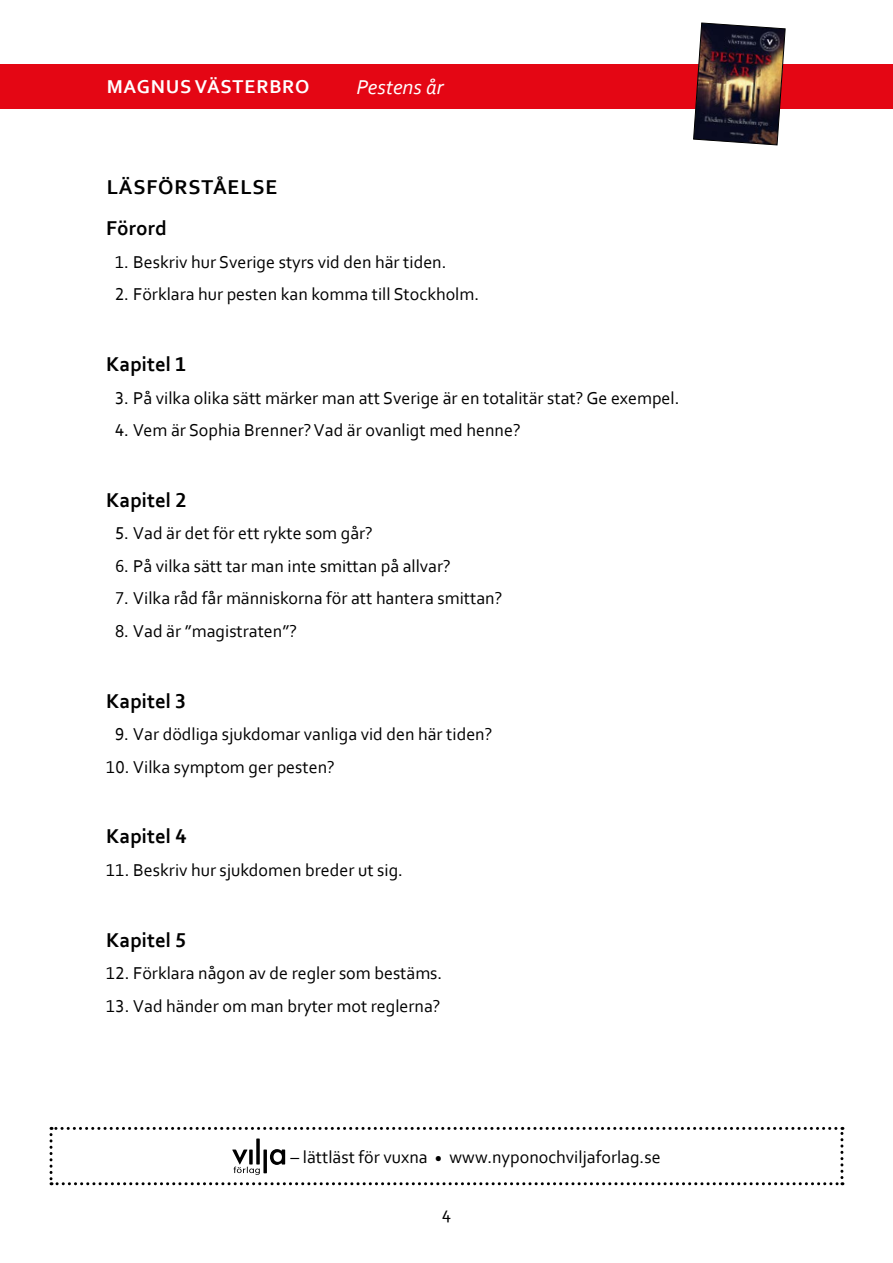
<style>
.page{position:relative;width:893px;height:1263px;background:#fff}
.page>*{position:absolute;margin:0;border:0;box-sizing:border-box;transform-origin:0 0}
.t1{font:700 21px "Corbel";color:#000}
.t2{font:700 21px/41px "Corbel";letter-spacing:.04em;color:#000}
.t3{font:italic 21px "Corbel";color:#fff}
.t4{font:700 19.5px "Corbel";letter-spacing:.04em;color:#fff}
.t5{font:18px "Corbel";color:#000}
</style>
<div class="page">
<div style="left:0;top:64px;width:893px;height:44px;background:#e40614"></div>
<img style="left:693px;top:23px;width:92px;height:122px">
<svg style="left:50px;top:1127px;width:793px;height:58px"></svg>
<p class="t4" style="left:107px;top:75px;width:204px">MAGNUS VÄSTERBRO</p>
<p class="t3" style="left:356px;top:74px;width:88px">Pestens år</p>
<p class="t2" style="left:106px;top:166px;width:173px">LÄSFÖRSTÅELSE<br>Förord</p>
<p class="t5" style="left:115px;top:251px;width:333px">1. Beskriv hur Sverige styrs vid den här tiden.</p>
<p class="t5" style="left:115px;top:283px;width:366px">2. Förklara hur pesten kan komma till Stockholm.</p>
<p class="t1" style="left:106px;top:351px;width:81px">Kapitel 1</p>
<p class="t5" style="left:115px;top:386px;width:566px">3. På vilka olika sätt märker man att Sverige är en totalitär stat? Ge exempel.</p>
<p class="t5" style="left:115px;top:419px;width:407px">4. Vem är Sophia Brenner? Vad är ovanligt med henne?</p>
<p class="t1" style="left:106px;top:487px;width:82px">Kapitel 2</p>
<p class="t5" style="left:115px;top:522px;width:259px">5. Vad är det för ett rykte som går?</p>
<p class="t5" style="left:115px;top:555px;width:337px">6. På vilka sätt tar man inte smittan på allvar?</p>
<p class="t5" style="left:115px;top:587px;width:389px">7. Vilka råd får människorna för att hantera smittan?</p>
<p class="t5" style="left:115px;top:620px;width:184px">8. Vad är ”magistraten”?</p>
<p class="t1" style="left:106px;top:688px;width:81px">Kapitel 3</p>
<p class="t5" style="left:115px;top:723px;width:379px">9. Var dödliga sjukdomar vanliga vid den här tiden?</p>
<p class="t5" style="left:106px;top:755px;width:230px">10. Vilka symptom ger pesten?</p>
<p class="t1" style="left:106px;top:823px;width:82px">Kapitel 4</p>
<p class="t5" style="left:106px;top:859px;width:298px">11. Beskriv hur sjukdomen breder ut sig.</p>
<p class="t1" style="left:106px;top:927px;width:81px">Kapitel 5</p>
<p class="t5" style="left:106px;top:962px;width:338px">12. Förklara någon av de regler som bestäms.</p>
<p class="t5" style="left:106px;top:994px;width:336px">13. Vad händer om man bryter mot reglerna?</p>
<p class="t5" style="left:291px;top:1146px;width:372px">– lättläst för vuxna <sub>•</sub> www.nyponochviljaforlag.se</p>
<p class="t5" style="left:442px;top:1202px;width:11px">4</p>
</div>
